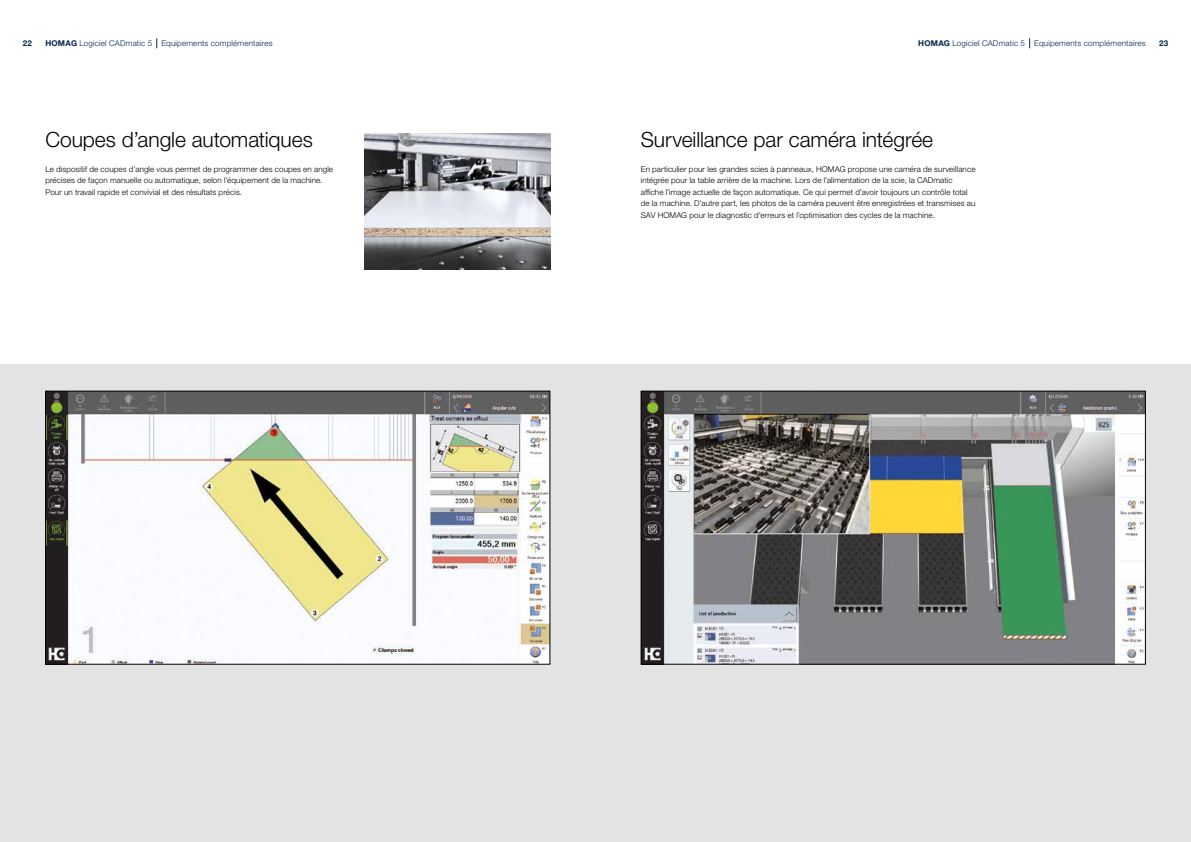
<style>
.page{position:relative;width:1191px;height:842px;background:#fff}
.page>*{position:absolute;margin:0;border:0;box-sizing:border-box;transform-origin:0 0}
.t1{font:300 21px "Helvetica Neue LTW1 G";letter-spacing:-.005em;color:#000}
.t2{font:300 8px/11.5px "Helvetica Neue LTW1 G";letter-spacing:.015em;color:#000}
.t3{font:300 8px "Helvetica Neue LTW1 G";letter-spacing:.025em;color:#00254b}
.t4{font:700 8px "Helvetica Neue LTW1 G";color:#00254b}
.s1{font-weight:700}
</style>
<div class="page">
<img style="left:365px;top:133px;width:185px;height:136px">
<div style="left:0;top:364px;width:1191px;height:478px;background:#e3e3e3"></div>
<img style="left:47px;top:393px;width:501px;height:269px">
<div style="left:45px;top:391px;width:505px;height:273px;border:1px solid #000"></div>
<img style="left:643px;top:393px;width:500px;height:269px">
<div style="left:641px;top:391px;width:504px;height:273px;border:1px solid #000"></div>
<p class="t4" style="left:23px;top:39px;width:11px">22</p>
<p class="t3" style="left:45px;top:39px;width:229px"><span class="s1">HOMAG</span> Logiciel CADmatic 5 Equipements complémentaires</p>
<p class="t3" style="left:918px;top:39px;width:229px"><span class="s1">HOMAG</span> Logiciel CADmatic 5 Equipements complémentaires</p>
<p class="t4" style="left:1159px;top:39px;width:11px">23</p>
<h1 class="t1" style="left:45px;top:127px;width:269px">Coupes d’angle automatiques</h1>
<p class="t2" style="left:45px;top:163px;width:289px">Le dispositif de coupes d’angle vous permet de programmer des coupes en angle précises de façon manuelle ou automatique, selon l’équipement de la machine.<br>Pour un travail rapide et convivial et des résultats précis.</p>
<h1 class="t1" style="left:641px;top:127px;width:294px">Surveillance par caméra intégrée</h1>
<p class="t2" style="left:641px;top:163px;width:336px">En particulier pour les grandes scies à panneaux, HOMAG propose une caméra de surveillance intégrée pour la table arrière de la machine. Lors de l’alimentation de la scie, la CADmatic affiche l’image actuelle de façon automatique. Ce qui permet d’avoir toujours un contrôle total de la machine. D’autre part, les photos de la caméra peuvent être enregistrées et transmises au SAV HOMAG pour le diagnostic d’erreurs et l’optimisation des cycles de la machine.</p>
</div>
